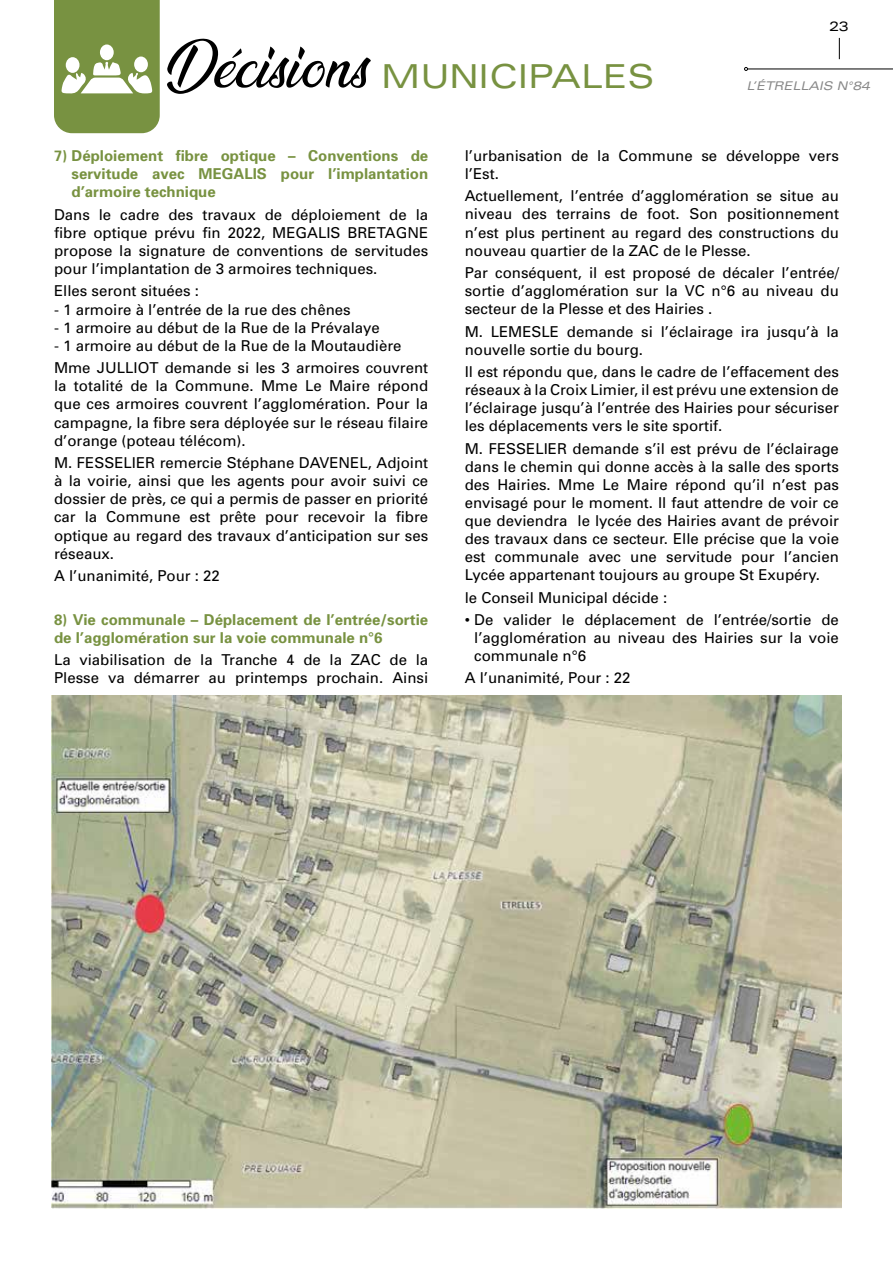
<style>
.page{position:relative;width:893px;height:1263px;background:#fff}
.page>*{position:absolute;margin:0;border:0;box-sizing:border-box;transform-origin:0 0}
.t1{font:expanded 33px "Univers";color:#789241}
.t2{font:15px/18.1px "Univers";color:#000;text-align:justify}
.t3{font:700 15px/18.1px "Univers";color:#789241;text-align:justify}
.t4{font:expanded 13.5px "Univers";color:#000}
.t5{font:italic expanded 12px "Univers";color:#878787}
.s1{font-family:"Ananda";font-stretch:normal;font-size:52.5px;color:#000}
</style>
<div class="page">
<hr style="left:747px;top:69px;width:146px;height:1px;background:#000">
<svg style="left:744px;top:67px;width:4px;height:4px"></svg>
<svg style="left:839px;top:38px;width:1px;height:21px"></svg>
<svg style="left:54px;top:0;width:106px;height:133px;background:#8da35f"></svg>
<img style="left:51px;top:696px;width:791px;height:512px">
<h1 class="t1" style="left:167px;top:56px;width:489px"><span class="s1">Décisions</span> MUNICIPALES</h1>
<p class="t4" style="left:829px;top:19px;width:21px">23</p>
<p class="t5" style="left:746px;top:78px;width:125px">L’ÉTRELLAIS N°84</p>
<p class="t3" style="left:72px;top:146px;width:358px;text-indent:-18px">7) Déploiement fibre optique – Conventions de servitude avec MEGALIS pour l’implantation d’armoire technique</p>
<p class="t2" style="left:54px;top:205px;width:376px">Dans le cadre des travaux de déploiement de la fibre optique prévu fin 2022, MEGALIS BRETAGNE propose la signature de conventions de servitudes pour l’implantation de 3 armoires techniques.</p>
<p class="t2" style="left:54px;top:282px;width:147px">Elles seront situées :</p>
<p class="t2" style="left:54px;top:300px;width:298px">- 1 armoire à l’entrée de la rue des chênes</p>
<p class="t2" style="left:54px;top:318px;width:327px">- 1 armoire au début de la Rue de la Prévalaye</p>
<p class="t2" style="left:54px;top:334px;width:376px;line-height:22.4px">- 1 armoire au début de la Rue de la Moutaudière<br>Mme JULLIOT demande si les 3 armoires couvrent</p>
<p class="t2" style="left:54px;top:377px;width:376px">la totalité de la Commune. Mme Le Maire répond que ces armoires couvrent l’agglomération. Pour la campagne, la fibre sera déployée sur le réseau filaire d’orange (poteau télécom).</p>
<p class="t2" style="left:54px;top:453px;width:376px">M. FESSELIER remercie Stéphane DAVENEL, Adjoint à la voirie, ainsi que les agents pour avoir suivi ce dossier de près, ce qui a permis de passer en priorité car la Commune est prête pour recevoir la fibre optique au regard des travaux d’anticipation sur ses réseaux.</p>
<p class="t2" style="left:54px;top:566px;width:167px">A l’unanimité, Pour : 22</p>
<p class="t3" style="left:54px;top:610px;width:376px">8) Vie communale – Déplacement de l’entrée/sortie de l’agglomération sur la voie communale n°6</p>
<p class="t2" style="left:54px;top:650px;width:376px">La viabilisation de la Tranche 4 de la ZAC de la<br>Plesse va démarrer au printemps prochain. Ainsi</p>
<p class="t2" style="left:465px;top:146px;width:376px">l’urbanisation de la Commune se développe vers l’Est.</p>
<p class="t2" style="left:465px;top:187px;width:376px">Actuellement, l’entrée d’agglomération se situe au niveau des terrains de foot. Son positionnement n’est plus pertinent au regard des constructions du nouveau quartier de la ZAC de le Plesse.</p>
<p class="t2" style="left:465px;top:263px;width:376px">Par conséquent, il est proposé de décaler l’entrée/ sortie d’agglomération sur la VC n°6 au niveau du secteur de la Plesse et des Hairies .</p>
<p class="t2" style="left:465px;top:322px;width:376px">M. LEMESLE demande si l’éclairage ira jusqu’à la nouvelle sortie du bourg.</p>
<p class="t2" style="left:465px;top:362px;width:376px">Il est répondu que, dans le cadre de l’effacement des réseaux à la Croix Limier, il est prévu une extension de l’éclairage jusqu’à l’entrée des Hairies pour sécuriser les déplacements vers le site sportif.</p>
<p class="t2" style="left:465px;top:439px;width:376px">M. FESSELIER demande s’il est prévu de l’éclairage dans le chemin qui donne accès à la salle des sports des Hairies. Mme Le Maire répond qu’il n’est pas envisagé pour le moment. Il faut attendre de voir ce que deviendra le lycée des Hairies avant de prévoir des travaux dans ce secteur. Elle précise que la voie est communale avec une servitude pour l’ancien Lycée appartenant toujours au groupe St Exupéry.</p>
<p class="t2" style="left:465px;top:588px;width:204px">le Conseil Municipal décide :</p>
<p class="t2" style="left:474px;top:610px;width:366px;text-indent:-9px">• De valider le déplacement de l’entrée/sortie de l’agglomération au niveau des Hairies sur la voie communale n°6</p>
<p class="t2" style="left:465px;top:669px;width:167px">A l’unanimité, Pour : 22</p>
</div>
